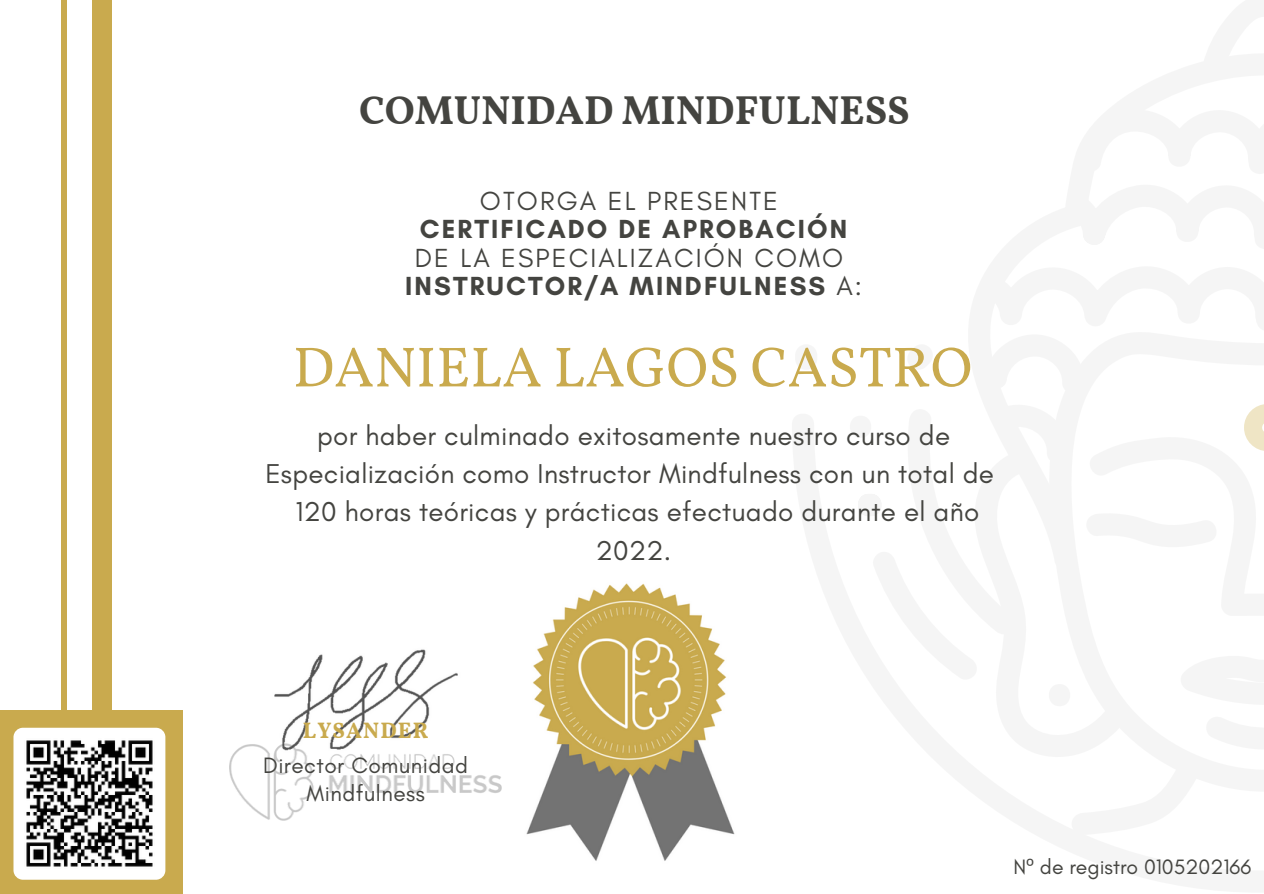
<style>
.page{position:relative;width:1264px;height:894px;background:#fff}
.page>*{position:absolute;margin:0;border:0;box-sizing:border-box;transform-origin:0 0}
.t1{font:56.7px "Vollkorn";color:#c9aa4e}
.t2{font:700 40.2px "Vollkorn";color:#444440}
.t3{font:27.75px/38.4px "Glacial Indifference";letter-spacing:.01em;color:#444440;text-align:center}
.t4{font:26.7px/28.5px "Glacial Indifference";letter-spacing:.08em;color:#444440;text-align:center}
.t5{font:700 26.7px "Glacial Indifference";letter-spacing:.08em;color:#444440}
.t6{font:22.65px/28.5px "Glacial Indifference";letter-spacing:.02em;color:#444440;text-align:center}
.t7{font:700 22.2px "Vollkorn";letter-spacing:.05em;color:#c9aa4e}
.t8{font:21.15px "Glacial Indifference";color:#444440}
.s1{font-weight:700}
.s2{font-family:"Noto Sans"}
</style>
<div class="page">
<div style="left:62px;top:0;width:5px;height:893px;background:#c9aa4e"></div>
<div style="left:92px;top:0;width:19px;height:893px;background:#c9aa4e"></div>
<div style="left:0;top:709px;width:182px;height:184px;background:#c9aa4e"></div>
<img style="left:13px;top:727px;width:152px;height:152px;border-radius:9px">
<img style="left:526px;top:583px;width:209px;height:278px">
<img style="left:274px;top:649px;width:184px;height:92px">
<img style="left:229px;top:741px;width:273px;height:79px">
<h2 class="t2" style="left:359px;top:86px;width:552px">COMUNIDAD MINDFULNESS</h2>
<p class="t4" style="left:480px;top:186px;width:300px">OTORGA EL PRESENTE</p>
<p class="t5" style="left:420px;top:213px;width:429px">CERTIFICADO DE APROBACIÓN</p>
<p class="t4" style="left:405px;top:243px;width:458px">DE LA ESPECIALIZACIÓN COMO<br><span class="s1">INSTRUCTOR/A MINDFULNESS</span> A:</p>
<h1 class="t1" style="left:293px;top:332px;width:681px">DANIELA LAGOS CASTRO</h1>
<p class="t3" style="left:265px;top:415px;width:730px">por haber culminado exitosamente nuestro curso de Especialización como Instructor Mindfulness con un total de 120 horas teóricas y prácticas efectuado durante el año 2022.</p>
<p class="t7" style="left:303px;top:716px;width:127px">LYSANDER</p>
<p class="t6" style="left:263px;top:750px;width:206px">Director Comunidad<br>Mindfulness</p>
<p class="t8" style="left:1013px;top:853px;width:239px">N<span class="s2">º</span> de registro 0105202166</p>
</div>
